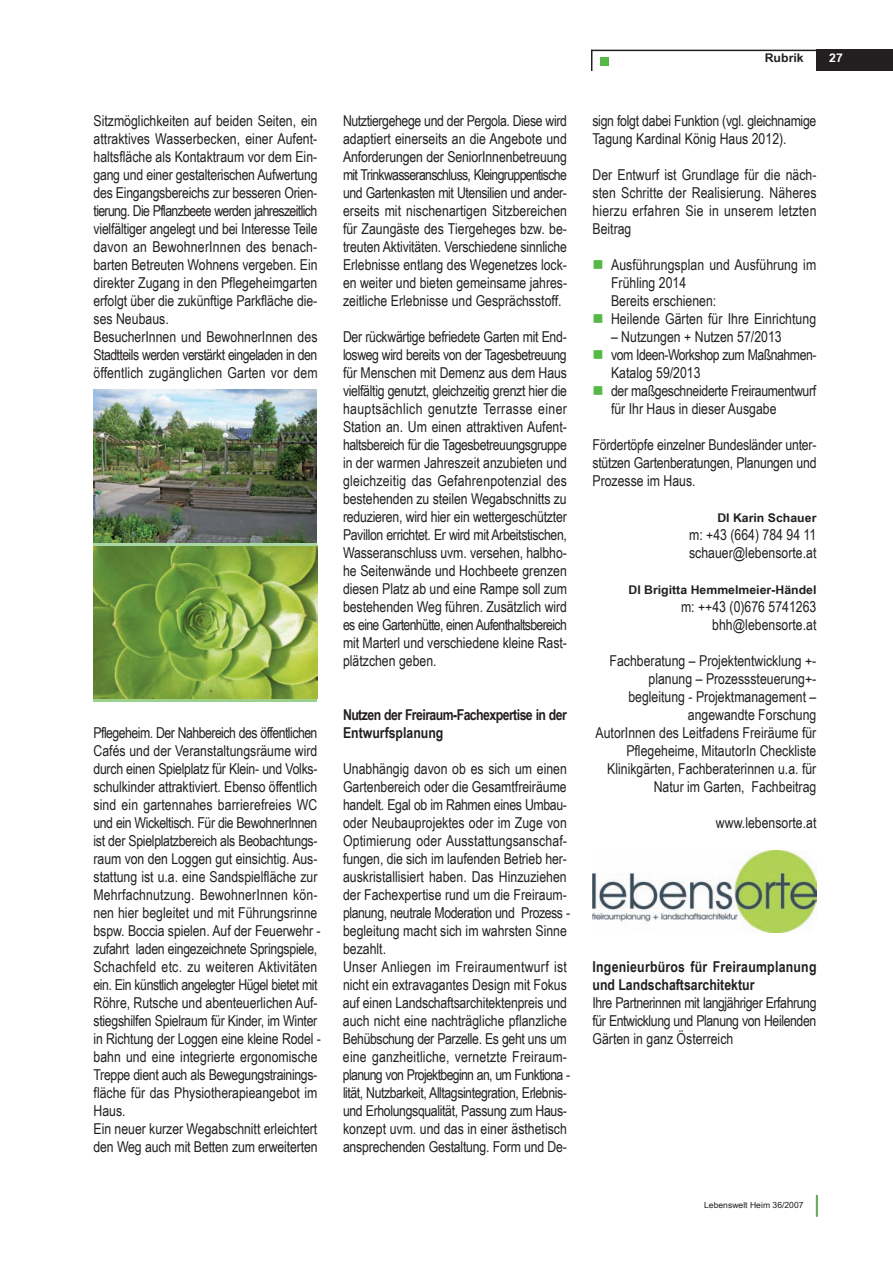
<style>
.page{position:relative;width:893px;height:1263px;background:#fff}
.page>*{position:absolute;margin:0;border:0;box-sizing:border-box;transform-origin:0 0}
.t1{font:15px/18px "Arial Narrow";color:#231f20}
.t2{font:15px/18px "Arial Narrow";letter-spacing:-.02em;color:#231f20}
.t3{font:700 15px/18px "Arial Narrow";color:#231f20}
.t4{font:700 15px/18px "Arial Narrow";letter-spacing:-.035em;color:#231f20}
.t5{font:15px "Wingdings";color:#56b947}
.t6{font:700 12px "Arial Narrow";color:#231f20;scale:1.25 1}
.t7{font:700 12px "Arial Narrow";color:#fff;scale:1.25 1}
.t8{font:8.4px "Arial Narrow";color:#231f20;scale:1.25 1}
</style>
<div class="page">
<div style="left:816px;top:50px;width:77px;height:21px;background:#231f20"></div>
<hr style="left:591px;top:50px;width:256px;height:1px;background:#231f20">
<svg style="left:591px;top:51px;width:1px;height:20px"></svg>
<div style="left:600px;top:57px;width:9px;height:8px;background:#56b947"></div>
<svg style="left:816px;top:1195px;width:1px;height:21px"></svg>
<img style="left:592px;top:850px;width:224px;height:82px">
<div style="left:94px;top:596px;width:223px;height:106px;background:#9dd08a"></div>
<img style="left:94px;top:546px;width:223px;height:153px">
<div style="left:94px;top:440px;width:223px;height:106px;background:#abd7a7"></div>
<img style="left:94px;top:390px;width:223px;height:153px">
<p class="t1" style="left:94px;top:112px;width:226px">Sitzmöglichkeiten auf beiden Seiten, ein attraktives Wasserbecken, einer Aufent - haltsfläche als Kontaktraum vor dem Ein - gang und einer gestalterischen Aufwertung des Eingangsbereichs zur besseren Orien - tierung. Die Pflanzbeete werden jahreszeitlich vielfältiger angelegt und bei Interesse Teile davon an BewohnerInnen des benach&shy;barten Betreuten Wohnens vergeben. Ein direkter Zugang in den Pflegeheimgarten erfolgt über die zukünftige Parkfläche die - ses Neubaus.<br>BesucherInnen und BewohnerInnen des Stadt teils werden verstärkt eingeladen in den öffentlich zugänglichen Garten vor dem</p>
<p class="t1" style="left:94px;top:724px;width:229px">Pflegeheim. Der Nahbereich des öffentlichen Cafés und der Veranstaltungsräume wird durch einen Spielplatz für Klein- und Volks - schulkinder attraktiviert. Ebenso öffentlich sind ein gartennahes barrierefreies WC und ein Wickeltisch. Für die BewohnerInnen ist der Spielplatzbereich als Beobachtungs - raum von den Loggen gut einsichtig. Aus - stattung ist u.a. eine Sandspielfläche zur Mehrfachnutzung. BewohnerInnen kön&shy;nen hier begleitet und mit Führungsrinne bspw. Boccia spielen. Auf der Feuerwehr - zufahrt laden eingezeichnete Springspiele, Schachfeld etc. zu weiteren Aktivitäten ein. Ein künstlich angelegter Hügel bietet mit Röhre, Rutsche und abenteuerlichen Auf - stiegs hilfen Spielraum für Kinder, im Winter in Richtung der Loggen eine kleine Rodel - bahn und eine integrierte ergonomische Treppe dient auch als Bewegungs trainings - fläche für das Physiotherapieangebot im Haus.<br>Ein neuer kurzer Wegabschnitt erleichtert den Weg auch mit Betten zum erweiterten</p>
<p class="t1" style="left:343px;top:112px;width:226px;text-align:justify">Nutztiergehege und der Pergola. Diese wird adaptiert einerseits an die Angebote und Anforderungen der SeniorInnenbetreuung mit Trinkwasseranschluss, Kleingruppentische und Gartenkasten mit Utensilien und ander&shy;erseits mit nischenartigen Sitzbereichen für Zaungäste des Tiergeheges bzw. be - treuten Aktivitäten. Verschiedene sinnliche Erlebnisse entlang des Wegenetzes lock&shy;en weiter und bieten gemeinsame jahres - zeitliche Erlebnisse und Gesprächsstoff.</p>
<p class="t1" style="left:343px;top:328px;width:226px;text-align:justify">Der rückwärtige befriedete Garten mit End - losweg wird bereits von der Tagesbetreuung für Menschen mit Demenz aus dem Haus vielfältig genutzt, gleichzeitig grenzt hier die hauptsächlich genutzte Terrasse einer Station an. Um einen attraktiven Aufent - haltsbereich für die Tagesbetreuungsgruppe in der warmen Jahreszeit anzubieten und gleichzeitig das Gefahrenpotenzial des bestehenden zu steilen Wegabschnitts zu reduzieren, wird hier ein wettergeschützter Pavillon errichtet. Er wird mit Arbeitstischen, Wasseranschluss uvm. versehen, halbho&shy;he Seitenwände und Hochbeete grenzen diesen Platz ab und eine Rampe soll zum bestehenden Weg führen. Zusätzlich wird es eine Gartenhütte, einen Aufenthaltsbereich mit Marterl und verschiedene kleine Rast - plätzchen geben.</p>
<p class="t4" style="left:343px;top:706px;width:225px">Nutzen der Freiraum-Fachexpertise in der<br>Entwurfsplanung</p>
<p class="t1" style="left:343px;top:760px;width:229px">Unabhängig davon ob es sich um einen Gartenbereich oder die Gesamtfreiräume handelt. Egal ob im Rahmen eines Umbau&shy;oder Neubauprojektes oder im Zuge von Optimierung oder Ausstattungs anschaf - fungen, die sich im laufenden Betrieb her&shy;auskristallisiert haben. Das Hinzuziehen der Fachexpertise rund um die Freiraum - planung, neutrale Moderation und Prozess - begleitung macht sich im wahrsten Sinne bezahlt.<br>Unser Anliegen im Freiraumentwurf ist nicht ein extravagantes Design mit Fokus auf einen Landschaftsarchitektenpreis und auch nicht eine nachträgliche pflanzliche Behübschung der Parzelle. Es geht uns um eine ganzheitliche, vernetzte Freiraum - planung von Projektbeginn an, um Funktiona - lität, Nutzbarkeit, Alltagsintegration, Erlebnis&shy;und Erholungsqualität, Passung zum Haus - konzept uvm. und das in einer ästhetisch ansprechenden Gestaltung. Form und De -</p>
<p class="t6" style="left:765px;top:51px;width:33px">Rubrik</p>
<p class="t7" style="left:829px;top:51px;width:12px">27</p>
<p class="t2" style="left:592px;top:112px;width:225px">sign folgt dabei Funktion (vgl. gleichnamige<br>Tagung Kardinal König Haus 2012).</p>
<p class="t1" style="left:592px;top:166px;width:226px;text-align:justify">Der Entwurf ist Grundlage für die näch&shy;sten Schritte der Realisierung. Näheres hierzu erfahren Sie in unserem letzten Beitrag</p>
<p class="t1" style="left:611px;top:256px;width:207px">Ausführungsplan und Ausführung im<br>Frühling 2014<br>Bereits erschienen:<br>Heilende Gärten für Ihre Einrichtung</p>
<p class="t2" style="left:611px;top:328px;width:207px">– Nutzungen + Nutzen 57/2013<br>vom Ideen-Workshop zum Maßnahmen-<br>Katalog 59/2013<br>der maßgeschneiderte Freiraumentwurf für Ihr Haus in dieser Ausgabe</p>
<p class="t1" style="left:592px;top:436px;width:226px;text-align:justify">Fördertöpfe einzelner Bundesländer unter&shy;stützen Gartenberatungen, Planungen und Prozesse im Haus.</p>
<p class="t6" style="left:717px;top:511px;width:81px">DI Karin Schauer</p>
<p class="t1" style="left:689px;top:526px;width:129px">m: +43 (664) 784 94 11 schauer@lebensorte.at</p>
<p class="t6" style="left:628px;top:583px;width:152px">DI Brigitta Hemmelmeier-Händel</p>
<p class="t1" style="left:681px;top:598px;width:137px;text-align:right">m: ++43 (0)676 5741263 bhh@lebensorte.at</p>
<p class="t1" style="left:596px;top:652px;width:222px;text-align:right">Fachberatung – Projektentwicklung +- planung – Prozesssteuerung+- begleitung - Projektmanagement – angewandte Forschung<br>AutorInnen des Leitfadens Freiräume für Pflegeheime, MitautorIn Checkliste Klinikgärten, Fachberaterinnen u.a. für Natur im Garten, Fachbeitrag</p>
<p class="t1" style="left:716px;top:814px;width:102px">www.lebensorte.at</p>
<p class="t5" style="left:593px;top:257px;width:13px">■</p>
<p class="t5" style="left:593px;top:311px;width:13px">■</p>
<p class="t5" style="left:593px;top:347px;width:13px">■</p>
<p class="t5" style="left:593px;top:383px;width:13px">■</p>
<p class="t3" style="left:592px;top:958px;width:226px">Ingenieurbüros für Freiraumplanung und Land schaftsarchitektur</p>
<p class="t1" style="left:592px;top:994px;width:226px;text-align:justify">Ihre Partnerinnen mit langjähriger Erfahrung für Entwicklung und Planung von Heilenden Gärten in ganz Österreich</p>
<p class="t8" style="left:704px;top:1200px;width:81px">Lebenswelt Heim 36/2007</p>
</div>
